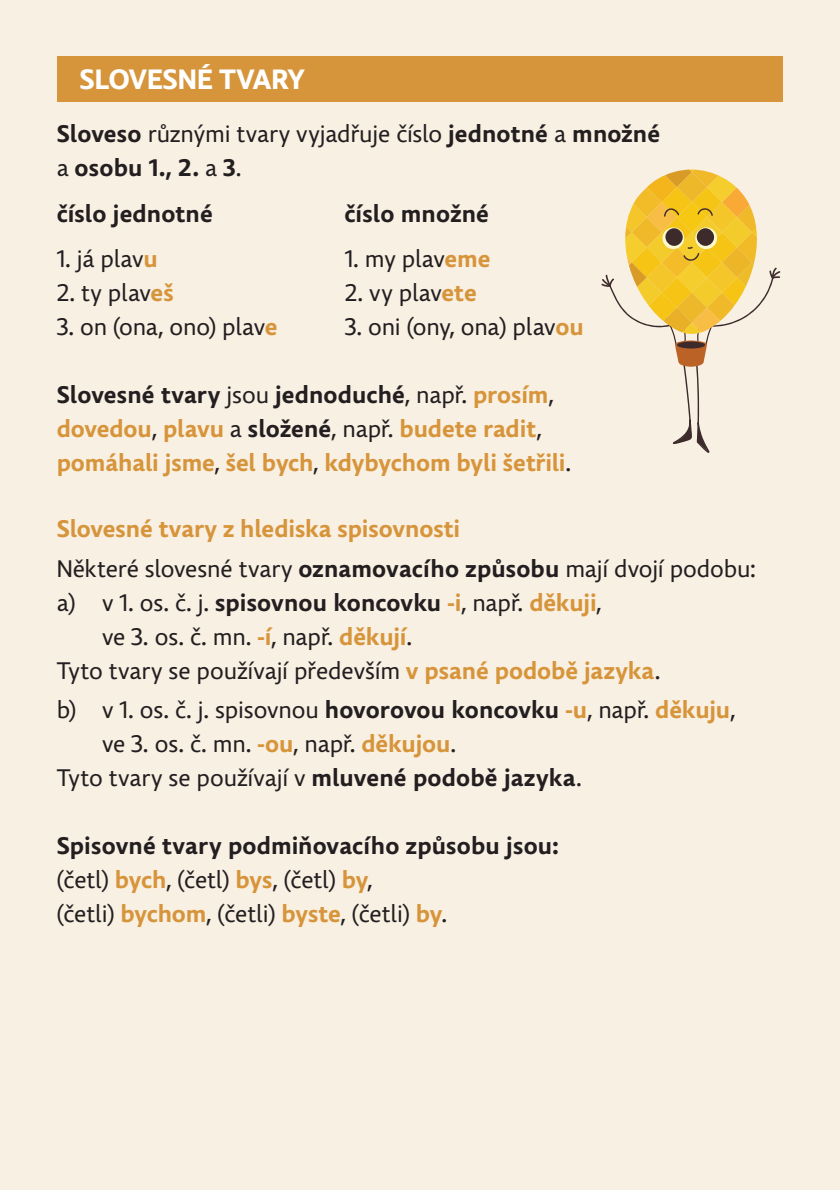
<style>
.page{position:relative;width:840px;height:1190px;background:#fff}
.page>*{position:absolute;margin:0;border:0;box-sizing:border-box;transform-origin:0 0}
.t1{font:700 28px "Comenia Sans";letter-spacing:-.01em;color:#fff}
.t2{font:24px/34px "Comenia Sans";letter-spacing:-.005em;color:#231f20}
.t3{font:700 24px/34px "Comenia Sans";letter-spacing:-.005em;color:#d7953b}
.t4{font:700 24px/34px "Comenia Sans";letter-spacing:.01em;color:#231f20}
.s1{font-weight:400}
.s2{font-weight:700;color:#d7953b}
.s3{color:#231f20}
.s4{font-weight:400;color:#231f20}
.s5{font-weight:700}
</style>
<div class="page">
<div style="left:0;top:0;width:839px;height:1190px;background:#f9f0e4"></div>
<svg style="left:601px;top:170px;width:179px;height:283px"></svg>
<div style="left:57px;top:56px;width:725px;height:46px;background:#d7953b"></div>
<p class="t1" style="left:79px;top:63px;width:227px">SLOVESNÉ TVARY</p>
<p class="t4" style="left:57px;top:117px;width:605px">Sloveso <span class="s1">různými tvary vyjadřuje číslo</span> jednotné <span class="s1">a</span> množné <span class="s1">a</span> osobu 1., 2. <span class="s1">a</span> 3<span class="s1">.</span></p>
<p class="t4" style="left:57px;top:196px;width:158px">číslo jednotné</p>
<p class="t4" style="left:345px;top:196px;width:146px">číslo množné</p>
<p class="t2" style="left:57px;top:242px;width:103px">1. já plav<span class="s2">u</span></p>
<p class="t2" style="left:345px;top:242px;width:147px">1. my plav<span class="s2">eme</span></p>
<p class="t2" style="left:57px;top:276px;width:119px">2. ty plav<span class="s2">eš</span></p>
<p class="t2" style="left:345px;top:276px;width:134px">2. vy plav<span class="s2">ete</span></p>
<p class="t2" style="left:57px;top:310px;width:223px">3. on (ona, ono) plav<span class="s2">e</span></p>
<p class="t2" style="left:345px;top:310px;width:241px">3. oni (ony, ona) plav<span class="s2">ou</span></p>
<p class="t3" style="left:57px;top:378px;width:516px"><span class="s3">Slovesné tvary</span> <span class="s4">jsou</span> <span class="s3">jednoduché</span><span class="s4">, např.</span> prosím<span class="s4">, </span>dovedou<span class="s4">,</span> plavu <span class="s4">a</span> <span class="s3">složené</span><span class="s4">, např.</span> budete radit<span class="s4">, </span>pomáhali jsme<span class="s4">,</span> šel bych<span class="s4">,</span> kdybychom byli šetřili<span class="s4">.</span></p>
<p class="t2" style="left:57px;top:509px;width:701px;line-height:39.6px"><span class="s2">Slovesné tvary z hlediska spisovnosti<br></span>Některé slovesné tvary <span class="s5">oznamovacího způsobu</span> mají dvojí podobu:</p>
<p class="t2" style="left:57px;top:585px;width:547px">a) v 1. os. č. j. <span class="s5">spisovnou koncovku</span> <span class="s2">-i</span>, např. <span class="s2">děkuji</span>,</p>
<p class="t2" style="left:102px;top:619px;width:312px">ve 3. os. č. mn. <span class="s2">-í</span>, např. <span class="s2">děkují</span>.</p>
<p class="t2" style="left:57px;top:653px;width:605px">Tyto tvary se používají především <span class="s2">v psané podobě jazyka</span>.</p>
<p class="t2" style="left:57px;top:693px;width:680px">b) v 1. os. č. j. spisovnou <span class="s5">hovorovou koncovku</span> <span class="s2">-u</span>, např. <span class="s2">děkuju</span>,</p>
<p class="t2" style="left:102px;top:727px;width:356px">ve 3. os. č. mn. <span class="s2">-ou</span>, např. <span class="s2">děkujou</span>.</p>
<p class="t2" style="left:57px;top:761px;width:527px">Tyto tvary se používají v <span class="s5">mluvené podobě jazyka</span>.</p>
<p class="t2" style="left:57px;top:829px;width:504px"><span class="s5">Spisovné tvary podmiňovacího způsobu jsou: </span>(četl) <span class="s2">bych</span>, (četl) <span class="s2">bys</span>, (četl) <span class="s2">by</span>,<br>(četli) <span class="s2">bychom</span>, (četli) <span class="s2">byste</span>, (četli) <span class="s2">by</span>.</p>
</div>
